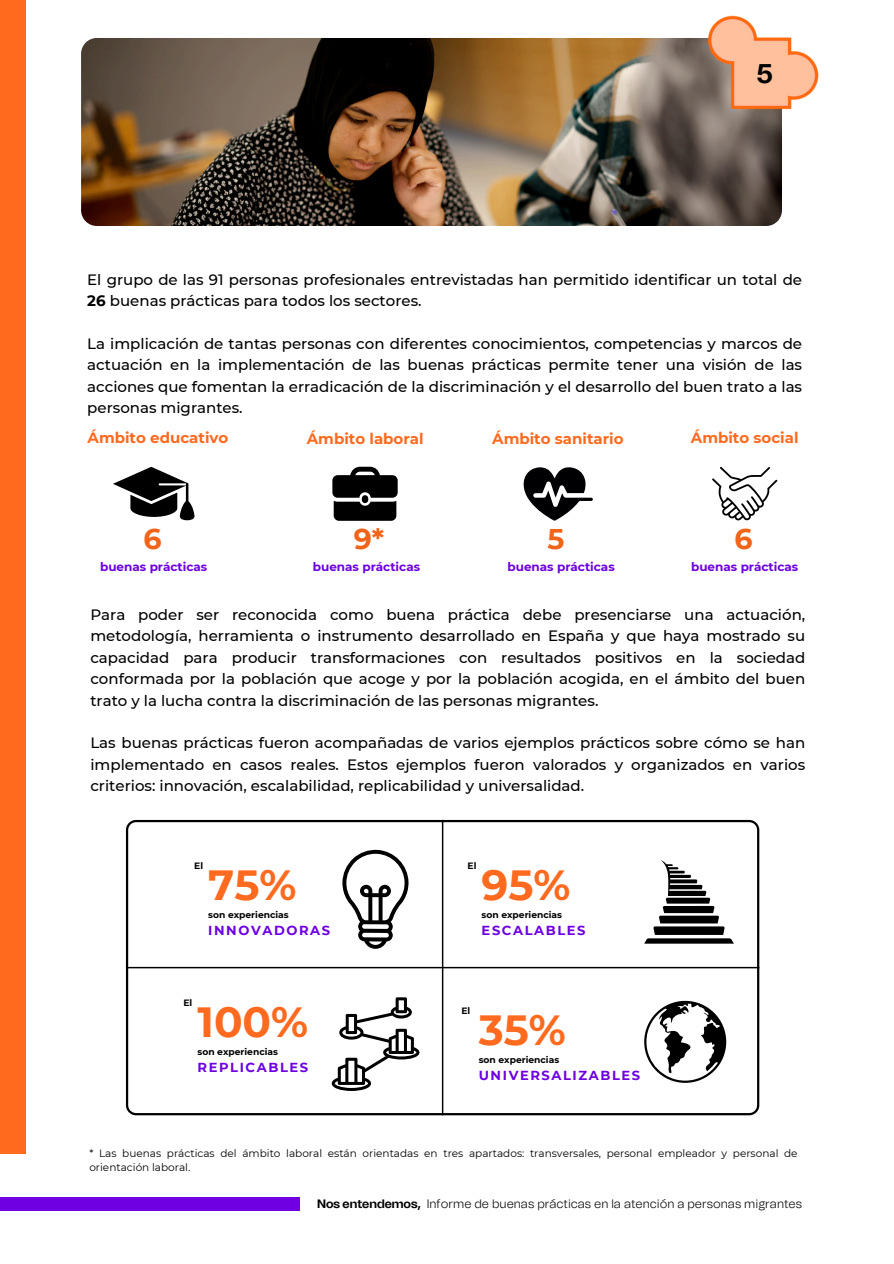
<style>
.page{position:relative;width:894px;height:1264px;background:#fff}
.page>*{position:absolute;margin:0;border:0;box-sizing:border-box;transform-origin:0 0}
.t1{font:700 42.15px "Montserrat";color:#ff6a1f}
.t2{font:700 28.5px "Montserrat";color:#f26419}
.t3{font:700 27px "Tomato Grotesk";color:#000}
.t4{font:500 15px/21.3px "Montserrat";color:#000;text-align:justify}
.t5{font:700 15px "Montserrat";color:#ff6a1f}
.t6{font:700 13.05px "Montserrat";letter-spacing:.12em;color:#6e00e2}
.t7{font:300 12.15px "Tomato Grotesk";color:#000}
.t8{font:700 12.15px "Tomato Grotesk";color:#000}
.t9{font:700 12px "Montserrat";color:#6e00e2}
.t10{font:10.5px/14px "Montserrat";color:#000}
.t11{font:700 9.15px "Montserrat";color:#000}
.s1{font-weight:700}
</style>
<div class="page">
<div style="left:0;top:1196px;width:300px;height:14px;background:#6e00e2"></div>
<svg style="left:113px;top:467px;width:81px;height:53px"></svg>
<svg style="left:332px;top:467px;width:65px;height:54px"></svg>
<svg style="left:523px;top:467px;width:69px;height:54px"></svg>
<svg style="left:712px;top:467px;width:65px;height:53px"></svg>
<svg style="left:126px;top:820px;width:633px;height:295px"></svg>
<hr style="left:442px;top:820px;width:1px;height:295px;background:#000">
<hr style="left:126px;top:966px;width:633px;height:2px;background:#000">
<svg style="left:342px;top:849px;width:66px;height:99px"></svg>
<svg style="left:331px;top:997px;width:88px;height:93px"></svg>
<svg style="left:644px;top:860px;width:89px;height:83px"></svg>
<svg style="left:644px;top:1000px;width:82px;height:82px"></svg>
<img style="left:81px;top:38px;width:700px;height:188px">
<img style="left:680px;top:15px;width:139px;height:104px">
<div style="left:0;top:0;width:26px;height:1153px;background:#ff6a1f"></div>
<h4 class="t3" style="left:756px;top:57px;width:18px">5</h4>
<h6 class="t4" style="left:87px;top:269px;width:716px">El grupo de las 91 personas profesionales entrevistadas han permitido identificar un total de<br><span class="s1">26</span> buenas prácticas para todos los sectores.</h6>
<h5 class="t4" style="left:87px;top:333px;width:716px">La implicación de tantas personas con diferentes conocimientos, competencias y marcos de actuación en la implementación de las buenas prácticas permite tener una visión de las acciones que fomentan la erradicación de la discriminación y el desarrollo del buen trato a las personas migrantes.</h5>
<h5 class="t5" style="left:87px;top:428px;width:142px">Ámbito educativo</h5>
<h5 class="t5" style="left:307px;top:429px;width:118px">Ámbito laboral</h5>
<p class="t5" style="left:492px;top:429px;width:133px">Ámbito sanitario</p>
<p class="t5" style="left:690px;top:428px;width:109px">Ámbito social</p>
<p class="t2" style="left:143px;top:521px;width:20px">6</p>
<h6 class="t2" style="left:353px;top:521px;width:32px">9*</h6>
<p class="t2" style="left:547px;top:521px;width:18px">5</p>
<p class="t2" style="left:734px;top:521px;width:20px">6</p>
<h3 class="t9" style="left:100px;top:559px;width:109px">buenas prácticas</h3>
<h6 class="t9" style="left:313px;top:559px;width:109px">buenas prácticas</h6>
<p class="t9" style="left:507px;top:559px;width:109px">buenas prácticas</p>
<p class="t9" style="left:690px;top:559px;width:109px">buenas prácticas</p>
<h4 class="t4" style="left:90px;top:604px;width:716px">Para poder ser reconocida como buena práctica debe presenciarse una actuación, metodología, herramienta o instrumento desarrollado en España y que haya mostrado su capacidad para producir transformaciones con resultados positivos en la sociedad conformada por la población que acoge y por la población acogida, en el ámbito del buen trato y la lucha contra la discriminación de las personas migrantes.</h4>
<h1 class="t4" style="left:90px;top:732px;width:716px">Las buenas prácticas fueron acompañadas de varios ejemplos prácticos sobre cómo se han implementado en casos reales. Estos ejemplos fueron valorados y organizados en varios criterios: innovación, escalabilidad, replicabilidad y universalidad.</h1>
<p class="t11" style="left:194px;top:859px;width:10px">El</p>
<p class="t1" style="left:208px;top:859px;width:90px">75%</p>
<h6 class="t11" style="left:208px;top:909px;width:82px">son experiencias</h6>
<p class="t6" style="left:208px;top:922px;width:123px">INNOVADORAS</p>
<p class="t11" style="left:183px;top:996px;width:10px">El</p>
<h1 class="t1" style="left:197px;top:995px;width:112px">100%</h1>
<p class="t11" style="left:197px;top:1046px;width:82px">son experiencias</p>
<p class="t6" style="left:197px;top:1058px;width:112px">REPLICABLES</p>
<p class="t11" style="left:467px;top:859px;width:10px">El</p>
<h1 class="t1" style="left:481px;top:859px;width:90px">95%</h1>
<p class="t11" style="left:481px;top:909px;width:82px">son experiencias</p>
<p class="t6" style="left:481px;top:922px;width:105px">ESCALABLES</p>
<p class="t11" style="left:461px;top:1005px;width:10px">El</p>
<h1 class="t1" style="left:478px;top:1004px;width:88px">35%</h1>
<p class="t11" style="left:478px;top:1054px;width:82px">son experiencias</p>
<p class="t6" style="left:478px;top:1067px;width:163px">UNIVERSALIZABLES</p>
<h5 class="t10" style="left:89px;top:1145px;width:709px">* Las buenas prácticas del ámbito laboral están orientadas en tres apartados: transversales, personal empleador y personal de orientación laboral.</h5>
<p class="t8" style="left:317px;top:1196px;width:105px">Nos entendemos,</p>
<p class="t7" style="left:426px;top:1198px;width:377px">Informe de buenas prácticas en la atención a personas migrantes</p>
</div>
